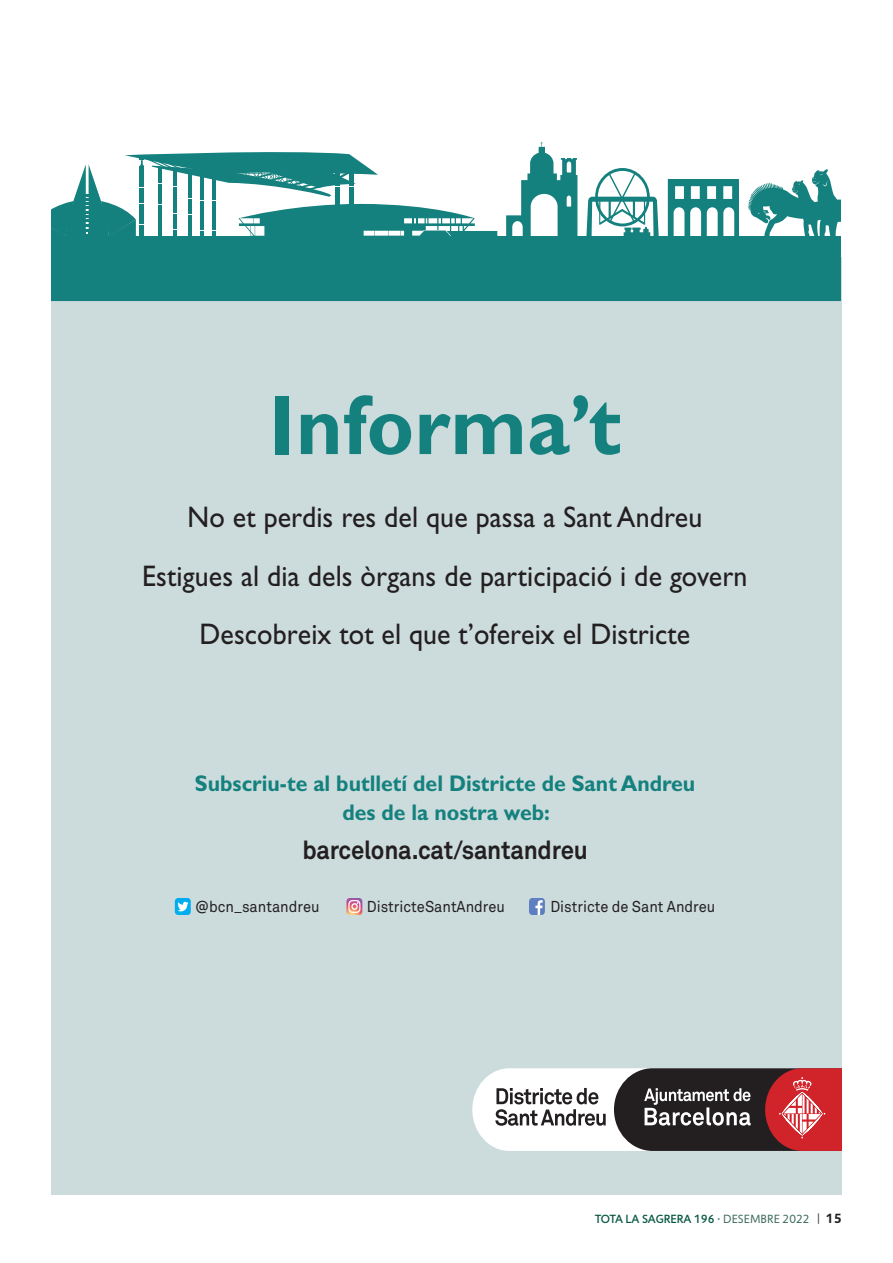
<style>
.page{position:relative;width:893px;height:1263px;background:#fff}
.page>*{position:absolute;margin:0;border:0;box-sizing:border-box;transform-origin:0 0}
.t1{font:700 85.2px "Gill Sans Std";letter-spacing:.005em;color:#14817e;scale:.94 1}
.t2{font:29.85px/58.2px "Gill Sans Std";letter-spacing:.005em;color:#231f20;text-align:center;scale:.94 1}
.t3{font:700 25.5px "Akkurat Std";letter-spacing:-.01em;color:#231f20;scale:.94 1}
.t4{font:700 22.65px/28.3px "Gill Sans Std";color:#14817e;text-align:center;scale:.94 1}
.t5{font:15.6px "Akkurat Std";color:#231f20;scale:.94 1}
.t6{font:500 12px "Jigsaw";color:#095842}
.s1{font-weight:400;color:#3e6d5b}
.s2{font-weight:300;font-size:12.75px;color:#231f20}
.s3{font-weight:700;font-size:13.5px;color:#231f20}
</style>
<div class="page">
<div style="left:51px;top:258px;width:791px;height:937px;background:#ccdbdc"></div>
<svg style="left:51px;top:142px;width:790px;height:159px;fill:#14817e"></svg>
<svg style="left:51px;top:149px;width:447px;height:96px"></svg>
<svg style="left:472px;top:1068px;width:370px;height:83px;background:#9c7e7f"></svg>
<svg style="left:529px;top:898px;width:16px;height:17px"></svg>
<div style="left:175px;top:898px;width:16px;height:17px;background:#00aeef;border-radius:3px"></div>
<svg style="left:177px;top:902px;width:11px;height:9px"></svg>
<svg style="left:346px;top:898px;width:16px;height:17px"></svg>
<h1 class="t1" style="left:269px;top:375px;width:376px">Informa’t</h1>
<p class="t2" style="left:142px;top:488px;width:645px">No et perdis res del que passa a Sant Andreu<br>Estigues al dia dels òrgans de participació i de govern<br>Descobreix tot el que t’ofereix el Districte</p>
<p class="t4" style="left:195px;top:769px;width:534px">Subscriu-te al butlletí del Districte de Sant Andreu des de la nostra web:</p>
<p class="t3" style="left:302px;top:835px;width:305px">barcelona.cat/santandreu</p>
<p class="t5" style="left:195px;top:898px;width:134px">@bcn_santandreu</p>
<p class="t5" style="left:367px;top:898px;width:149px">DistricteSantAndreu</p>
<p class="t5" style="left:550px;top:898px;width:177px">Districte de Sant Andreu</p>
<p class="t6" style="left:595px;top:1212px;width:248px">TOTA LA SAGRERA 196 · <span class="s1">DESEMBRE 2022</span> <span class="s2">|</span> <span class="s3">15</span></p>
</div>
